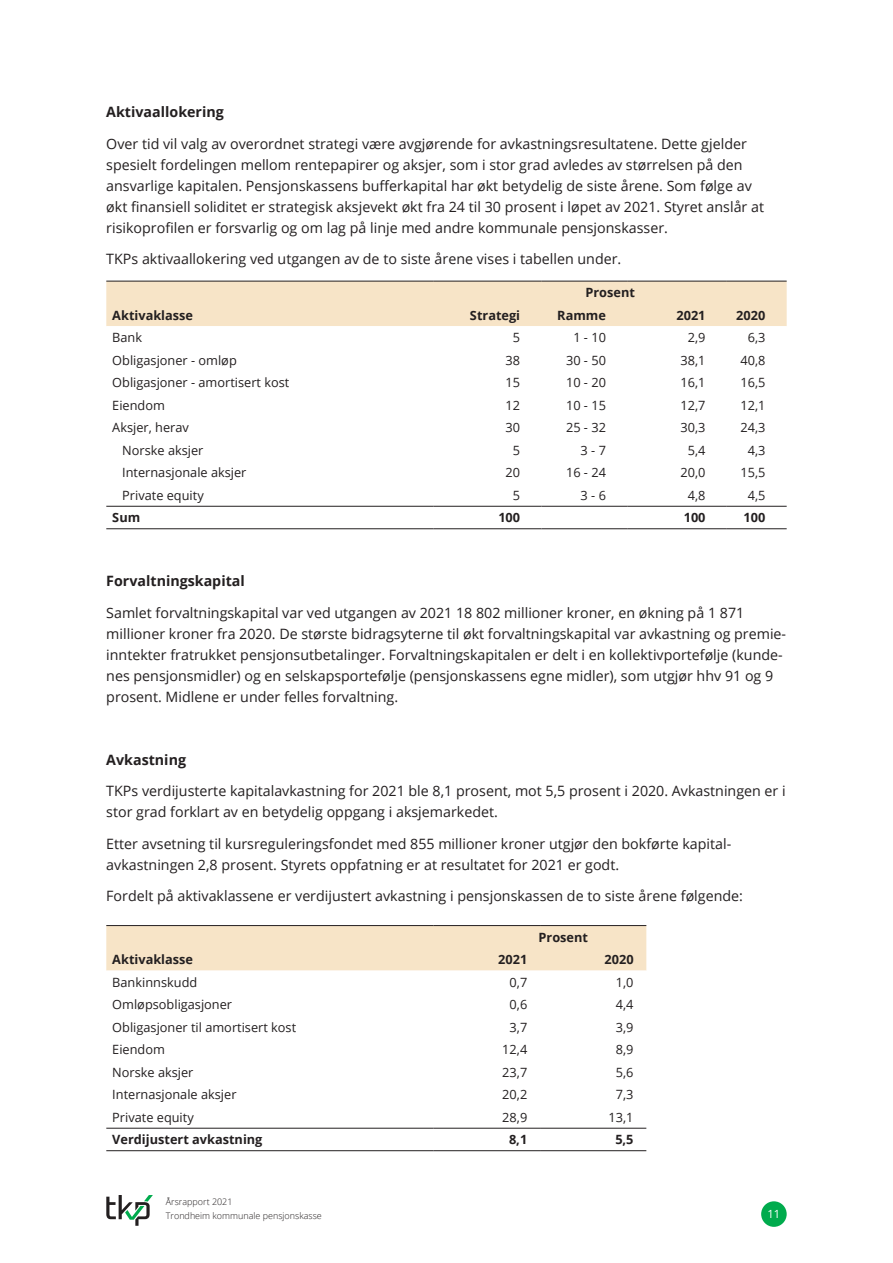
<style>
.page{position:relative;width:893px;height:1263px;background:#fff}
.page>*{position:absolute;margin:0;border:0;box-sizing:border-box;transform-origin:0 0}
.brødtekst{font:14.25px/21px "Open Sans";color:#231f20}
.lite_avsnitt{font:700 14.25px "Open Sans";color:#231f20}
.brødtekst-2{font:12.75px "Open Sans";color:#231f20}
.brødtekst-3{font:700 12.75px "Open Sans";color:#231f20}
.t1{font:11.25px "Open Sans";color:#fff}
.t2{font:300 9px/13.5px "Open Sans";color:#231f20}
</style>
<div class="page">
<div style="left:761px;top:1201px;width:26px;height:26px;background:#00ab4d;border-radius:50%"></div>
<svg style="left:106px;top:1195px;width:47px;height:31px"></svg>
<div style="left:106px;top:282px;width:681px;height:44px;background:#f7e4c7"></div>
<svg style="left:106px;top:505px;width:681px;height:1px"></svg>
<hr style="left:106px;top:281px;width:328px;height:1px;background:#231f20">
<hr style="left:434px;top:281px;width:107px;height:1px;background:#231f20">
<hr style="left:541px;top:281px;width:86px;height:1px;background:#231f20">
<hr style="left:627px;top:281px;width:100px;height:1px;background:#231f20">
<hr style="left:727px;top:281px;width:60px;height:1px;background:#231f20">
<hr style="left:106px;top:506px;width:328px;height:1px;background:#231f20">
<hr style="left:434px;top:506px;width:107px;height:1px;background:#231f20">
<hr style="left:541px;top:506px;width:86px;height:1px;background:#231f20">
<hr style="left:627px;top:506px;width:100px;height:1px;background:#231f20">
<hr style="left:727px;top:506px;width:60px;height:1px;background:#231f20">
<hr style="left:106px;top:528px;width:328px;height:1px;background:#231f20">
<hr style="left:434px;top:528px;width:107px;height:1px;background:#231f20">
<hr style="left:541px;top:528px;width:86px;height:1px;background:#231f20">
<hr style="left:627px;top:528px;width:100px;height:1px;background:#231f20">
<hr style="left:727px;top:528px;width:60px;height:1px;background:#231f20">
<div style="left:106px;top:926px;width:540px;height:44px;background:#f7e4c7"></div>
<svg style="left:106px;top:970px;width:540px;height:158px"></svg>
<hr style="left:106px;top:925px;width:328px;height:1px;background:#231f20">
<hr style="left:434px;top:925px;width:106px;height:1px;background:#231f20">
<hr style="left:540px;top:925px;width:106px;height:1px;background:#231f20">
<hr style="left:106px;top:1128px;width:328px;height:1px;background:#231f20">
<hr style="left:434px;top:1128px;width:106px;height:1px;background:#231f20">
<hr style="left:540px;top:1128px;width:106px;height:1px;background:#231f20">
<hr style="left:106px;top:1150px;width:328px;height:1px;background:#231f20">
<hr style="left:434px;top:1150px;width:106px;height:1px;background:#231f20">
<hr style="left:540px;top:1150px;width:106px;height:1px;background:#231f20">
<p class="lite_avsnitt" style="left:106px;top:102px;width:119px">Aktivaallokering</p>
<p class="brødtekst" style="left:106px;top:133px;width:659px">Over tid vil valg av overordnet strategi være avgjørende for avkastningsresultatene. Dette gjelder spesielt fordelingen mellom rentepapirer og aksjer, som i stor grad avledes av størrelsen på den ansvarlige kapitalen. Pensjonskassens bufferkapital har økt betydelig de siste årene. Som følge av økt finansiell soliditet er strategisk aksjevekt økt fra 24 til 30 prosent i løpet av 2021. Styret anslår at risikoprofilen er forsvarlig og om lag på linje med andre kommunale pensjonskasser.</p>
<p class="brødtekst" style="left:106px;top:248px;width:516px">TKPs aktivaallokering ved utgangen av de to siste årene vises i tabellen under.</p>
<p class="brødtekst-3" style="left:112px;top:306px;width:82px">Aktivaklasse</p>
<p class="brødtekst-3" style="left:585px;top:284px;width:51px">Prosent</p>
<p class="brødtekst-3" style="left:470px;top:306px;width:52px">Strategi</p>
<p class="brødtekst-3" style="left:557px;top:306px;width:50px">Ramme</p>
<p class="brødtekst-3" style="left:676px;top:306px;width:31px">2021</p>
<p class="brødtekst-3" style="left:736px;top:306px;width:31px">2020</p>
<p class="brødtekst-2" style="left:112px;top:329px;width:31px">Bank</p>
<p class="brødtekst-2" style="left:513px;top:329px;width:9px">5</p>
<p class="brødtekst-2" style="left:573px;top:329px;width:34px">1 - 10</p>
<p class="brødtekst-2" style="left:688px;top:329px;width:19px">2,9</p>
<p class="brødtekst-2" style="left:748px;top:329px;width:19px">6,3</p>
<p class="brødtekst-2" style="left:112px;top:351px;width:126px">Obligasjoner - omløp</p>
<p class="brødtekst-2" style="left:506px;top:351px;width:16px">38</p>
<p class="brødtekst-2" style="left:566px;top:351px;width:41px">30 - 50</p>
<p class="brødtekst-2" style="left:681px;top:351px;width:27px">38,1</p>
<p class="brødtekst-2" style="left:740px;top:351px;width:27px">40,8</p>
<p class="brødtekst-2" style="left:112px;top:374px;width:179px">Obligasjoner - amortisert kost</p>
<p class="brødtekst-2" style="left:506px;top:374px;width:16px">15</p>
<p class="brødtekst-2" style="left:566px;top:374px;width:41px">10 - 20</p>
<p class="brødtekst-2" style="left:681px;top:374px;width:27px">16,1</p>
<p class="brødtekst-2" style="left:740px;top:374px;width:27px">16,5</p>
<p class="brødtekst-2" style="left:112px;top:396px;width:54px">Eiendom</p>
<p class="brødtekst-2" style="left:506px;top:396px;width:16px">12</p>
<p class="brødtekst-2" style="left:566px;top:396px;width:41px">10 - 15</p>
<p class="brødtekst-2" style="left:681px;top:396px;width:27px">12,7</p>
<p class="brødtekst-2" style="left:740px;top:396px;width:27px">12,1</p>
<p class="brødtekst-2" style="left:112px;top:419px;width:78px">Aksjer, herav</p>
<p class="brødtekst-2" style="left:506px;top:419px;width:16px">30</p>
<p class="brødtekst-2" style="left:566px;top:419px;width:41px">25 - 32</p>
<p class="brødtekst-2" style="left:681px;top:419px;width:27px">30,3</p>
<p class="brødtekst-2" style="left:740px;top:419px;width:27px">24,3</p>
<p class="brødtekst-2" style="left:122px;top:441px;width:83px">Norske aksjer</p>
<p class="brødtekst-2" style="left:513px;top:441px;width:9px">5</p>
<p class="brødtekst-2" style="left:581px;top:441px;width:27px">3 - 7</p>
<p class="brødtekst-2" style="left:688px;top:441px;width:19px">5,4</p>
<p class="brødtekst-2" style="left:748px;top:441px;width:19px">4,3</p>
<p class="brødtekst-2" style="left:122px;top:464px;width:126px">Internasjonale aksjer</p>
<p class="brødtekst-2" style="left:506px;top:464px;width:16px">20</p>
<p class="brødtekst-2" style="left:566px;top:464px;width:41px">16 - 24</p>
<p class="brødtekst-2" style="left:681px;top:464px;width:27px">20,0</p>
<p class="brødtekst-2" style="left:740px;top:464px;width:27px">15,5</p>
<p class="brødtekst-2" style="left:122px;top:486px;width:83px">Private equity</p>
<p class="brødtekst-2" style="left:513px;top:486px;width:9px">5</p>
<p class="brødtekst-2" style="left:581px;top:486px;width:27px">3 - 6</p>
<p class="brødtekst-2" style="left:688px;top:486px;width:19px">4,8</p>
<p class="brødtekst-2" style="left:748px;top:486px;width:19px">4,5</p>
<p class="brødtekst-3" style="left:112px;top:509px;width:29px">Sum</p>
<p class="brødtekst-3" style="left:498px;top:509px;width:23px">100</p>
<p class="brødtekst-3" style="left:684px;top:509px;width:23px">100</p>
<p class="brødtekst-3" style="left:744px;top:509px;width:23px">100</p>
<p class="lite_avsnitt" style="left:106px;top:571px;width:140px">Forvaltningskapital</p>
<p class="brødtekst" style="left:106px;top:602px;width:681px">Samlet forvaltningskapital var ved utgangen av 2021 18 802 millioner kroner, en økning på 1 871 millioner kroner fra 2020. De største bidragsyterne til økt forvaltningskapital var avkastning og premie&shy;inntekter fratrukket pensjonsutbetalinger. Forvaltningskapitalen er delt i en kollektivportefølje (kunde&shy;nes pensjonsmidler) og en selskapsportefølje (pensjonskassens egne midler), som utgjør hhv 91 og 9 prosent. Midlene er under felles forvaltning.</p>
<p class="lite_avsnitt" style="left:106px;top:749px;width:81px">Avkastning</p>
<p class="brødtekst" style="left:106px;top:780px;width:681px">TKPs verdijusterte kapitalavkastning for 2021 ble 8,1 prosent, mot 5,5 prosent i 2020. Avkastningen er i stor grad forklart av en betydelig oppgang i aksjemarkedet.</p>
<p class="brødtekst" style="left:106px;top:833px;width:625px">Etter avsetning til kursreguleringsfondet med 855 millioner kroner utgjør den bokførte kapital&shy;avkastningen 2,8 prosent. Styrets oppfatning er at resultatet for 2021 er godt.</p>
<p class="brødtekst" style="left:106px;top:885px;width:638px">Fordelt på aktivaklassene er verdijustert avkastning i pensjonskassen de to siste årene følgende:</p>
<p class="brødtekst-3" style="left:112px;top:950px;width:82px">Aktivaklasse</p>
<p class="brødtekst-3" style="left:538px;top:928px;width:51px">Prosent</p>
<p class="brødtekst-3" style="left:498px;top:950px;width:31px">2021</p>
<p class="brødtekst-3" style="left:604px;top:950px;width:31px">2020</p>
<p class="brødtekst-2" style="left:112px;top:973px;width:86px">Bankinnskudd</p>
<p class="brødtekst-2" style="left:510px;top:973px;width:19px">0,7</p>
<p class="brødtekst-2" style="left:616px;top:973px;width:19px">1,0</p>
<p class="brødtekst-2" style="left:112px;top:996px;width:121px">Omløpsobligasjoner</p>
<p class="brødtekst-2" style="left:510px;top:996px;width:19px">0,6</p>
<p class="brødtekst-2" style="left:616px;top:996px;width:19px">4,4</p>
<p class="brødtekst-2" style="left:112px;top:1018px;width:185px">Obligasjoner til amortisert kost</p>
<p class="brødtekst-2" style="left:510px;top:1018px;width:19px">3,7</p>
<p class="brødtekst-2" style="left:616px;top:1018px;width:19px">3,9</p>
<p class="brødtekst-2" style="left:112px;top:1041px;width:54px">Eiendom</p>
<p class="brødtekst-2" style="left:502px;top:1041px;width:27px">12,4</p>
<p class="brødtekst-2" style="left:616px;top:1041px;width:19px">8,9</p>
<p class="brødtekst-2" style="left:112px;top:1063px;width:83px">Norske aksjer</p>
<p class="brødtekst-2" style="left:502px;top:1063px;width:27px">23,7</p>
<p class="brødtekst-2" style="left:616px;top:1063px;width:19px">5,6</p>
<p class="brødtekst-2" style="left:112px;top:1086px;width:126px">Internasjonale aksjer</p>
<p class="brødtekst-2" style="left:502px;top:1086px;width:27px">20,2</p>
<p class="brødtekst-2" style="left:616px;top:1086px;width:19px">7,3</p>
<p class="brødtekst-2" style="left:112px;top:1108px;width:83px">Private equity</p>
<p class="brødtekst-2" style="left:502px;top:1108px;width:27px">28,9</p>
<p class="brødtekst-2" style="left:609px;top:1108px;width:27px">13,1</p>
<p class="brødtekst-3" style="left:112px;top:1131px;width:152px">Verdijustert avkastning</p>
<p class="brødtekst-3" style="left:509px;top:1131px;width:20px">8,1</p>
<p class="brødtekst-3" style="left:615px;top:1131px;width:20px">5,5</p>
<p class="t2" style="left:166px;top:1195px;width:158px">Årsrapport 2021<br>Trondheim kommunale pensjonskasse</p>
<p class="t1" style="left:767px;top:1207px;width:14px">11</p>
</div>
